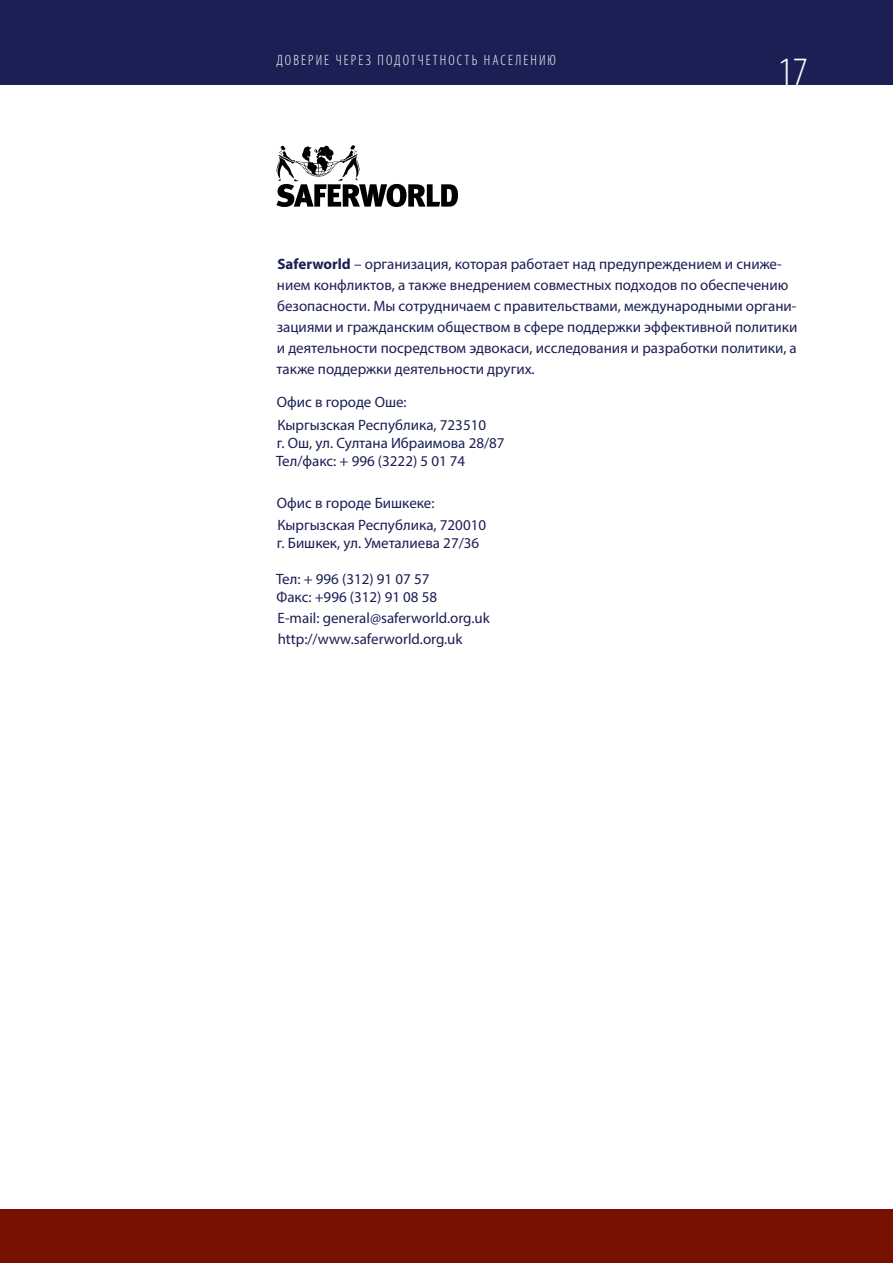
<style>
.page{position:relative;width:893px;height:1263px;background:#fff}
.page>*{position:absolute;margin:0;border:0;box-sizing:border-box;transform-origin:0 0}
.t1{font:300 condensed 42px "Myriad Pro";color:#fff}
.t2{font:15px/21px "Myriad Pro";color:#1b1f53}
.t3{font:300 condensed 15px "Myriad Pro";letter-spacing:.14em;color:#fff}
.s1{font-weight:700}
</style>
<div class="page">
<div style="left:0;top:0;width:893px;height:85px;background:#1b1f53"></div>
<div style="left:0;top:1209px;width:893px;height:54px;background:#781102"></div>
<svg style="left:276px;top:145px;width:182px;height:62px"></svg>
<p class="t3" style="left:276px;top:52px;width:281px">ДОВЕРИЕ ЧЕРЕЗ ПОДОТЧЕТНОСТЬ НАСЕЛЕНИЮ</p>
<h1 class="t1" style="left:778px;top:49px;width:32px">17</h1>
<p class="t2" style="left:277px;top:253px;width:522px"><span class="s1">Saferworld</span> – организация, которая работает над предупреждением и сниже&shy;нием конфликтов, а также внедрением совместных подходов по обеспечению безопасности. Мы сотрудничаем с правительствами, международными органи&shy;зациями и гражданским обществом в сфере поддержки эффективной политики и деятельности посредством эдвокаси, исследования и разработки политики, а также поддержки деятельности других.</p>
<p class="t2" style="left:277px;top:391px;width:211px;line-height:22.2px">Офис в городе Оше:<br>Кыргызская Республика, 723510</p>
<p class="t2" style="left:276px;top:433px;width:230px;line-height:18px">г. Ош, ул. Султана Ибраимова 28/87<br>Тел/факс: + 996 (3222) 5 01 74</p>
<p class="t2" style="left:277px;top:491px;width:211px;line-height:22.2px">Офис в городе Бишкеке:<br>Кыргызская Республика, 720010</p>
<p class="t2" style="left:277px;top:532px;width:204px">г. Бишкек, ул. Уметалиева 27/36</p>
<p class="t2" style="left:276px;top:569px;width:162px;line-height:18px">Тел: + 996 (312) 91 07 57<br>Факс: +996 (312) 91 08 58</p>
<p class="t2" style="left:278px;top:607px;width:214px">E-mail: general@saferworld.org.uk http://www.saferworld.org.uk</p>
</div>
